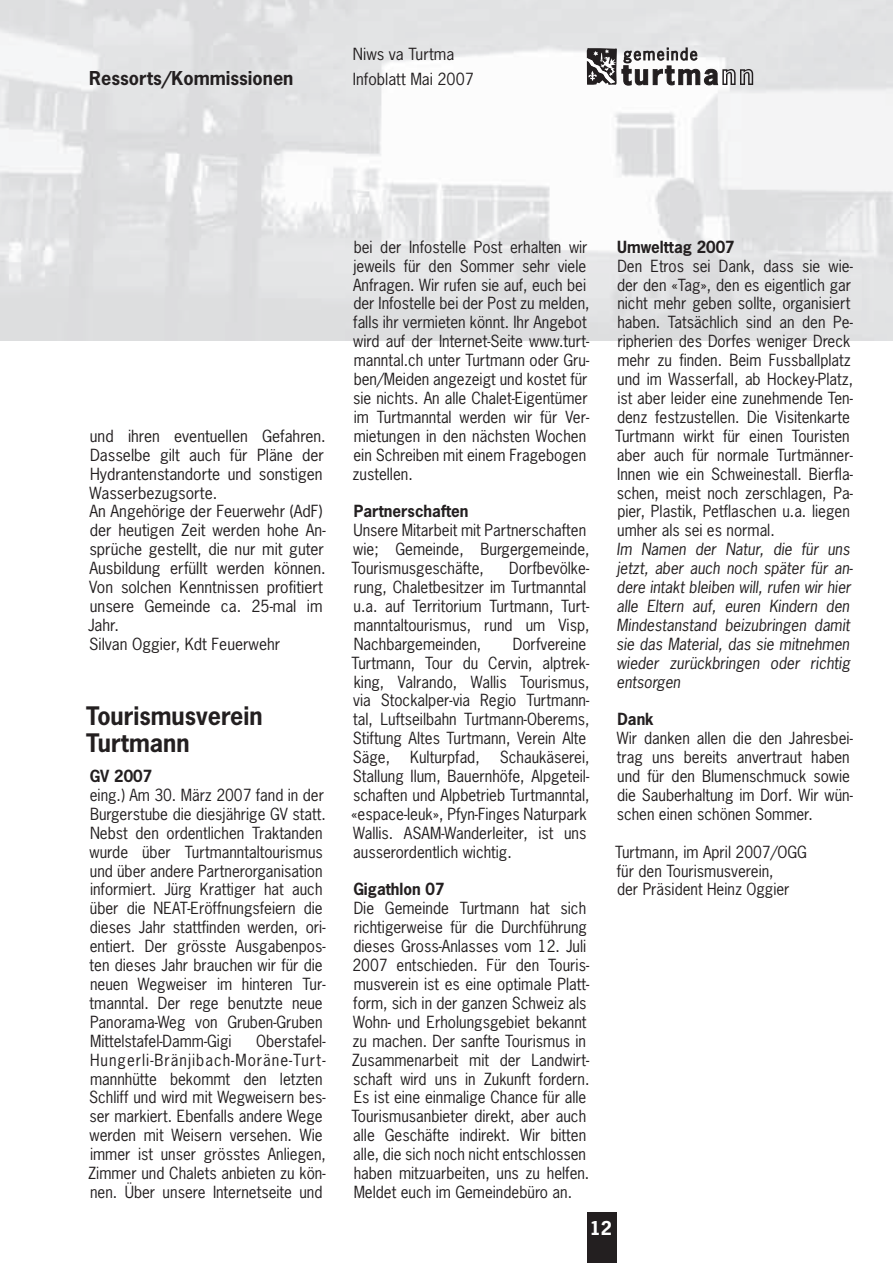
<style>
.page{position:relative;width:893px;height:1263px;background:#fff}
.page>*{position:absolute;margin:0;border:0;box-sizing:border-box;transform-origin:0 0}
.t1{font:700 24px/27px "News Gothic";color:#231f20}
.t2{font:700 18px "News Gothic";color:#231f20}
.t3{font:700 18px "News Gothic";color:#fff}
.t4{font:15.75px/18.9px "News Gothic";color:#231f20}
.t5{font:italic 15.75px/18.9px "News Gothic";color:#231f20}
.t6{font:700 15.75px "News Gothic";color:#231f20}
</style>
<div class="page">
<div style="left:587px;top:1212px;width:30px;height:51px;background:#231f20"></div>
<svg style="left:587px;top:47px;width:166px;height:39px"></svg>
<p class="t4" style="left:353px;top:44px;width:103px">Niws va Turtma</p>
<p class="t2" style="left:89px;top:67px;width:206px">Ressorts/Kommissionen</p>
<p class="t4" style="left:353px;top:70px;width:122px">Infoblatt Mai 2007</p>
<p class="t4" style="left:88px;top:426px;width:239px">und ihren eventuellen Gefahren.<br>Dasselbe gilt auch für Pläne der<br>Hydrantenstandorte und sonstigen<br>Wasserbezugsorte.<br>An Angehörige der Feuerwehr (AdF) der heutigen Zeit werden hohe An&shy;sprüche gestellt, die nur mit guter<br>Ausbildung erfüllt werden können.<br>Von solchen Kenntnissen profitiert unsere Gemeinde ca. 25-mal im<br>Jahr.<br>Silvan Oggier, Kdt Feuerwehr</p>
<h1 class="t1" style="left:86px;top:702px;width:178px">Tourismusverein<br>Turtmann</h1>
<p class="t6" style="left:90px;top:766px;width:64px">GV 2007</p>
<p class="t4" style="left:90px;top:785px;width:238px">eing.) Am 30. März 2007 fand in der Burgerstube die diesjährige GV statt.<br>Nebst den ordentlichen Traktanden wurde über Turtmanntaltourismus und über andere Partnerorganisation informiert. Jürg Krattiger hat auch über die NEAT-Eröffnungsfeiern die dieses Jahr stattfinden werden, ori&shy;entiert. Der grösste Ausgabenpos&shy;ten dieses Jahr brauchen wir für die neuen Wegweiser im hinteren Tur&shy;tmanntal. Der rege benutzte neue Panorama-Weg von Gruben-Gruben Mittelstafel-Damm-Gigi</p>
<p class="t4" style="left:88px;top:1031px;width:239px;text-indent:168px">Oberstafel-<br>Hungerli-Bränjibach-Moräne-Turt&shy;mannhütte bekommt den letzten<br>Schliff und wird mit Wegweisern bes&shy;ser markiert. Ebenfalls andere Wege werden mit Weisern versehen. Wie immer ist unser grösstes Anliegen,<br>Zimmer und Chalets anbieten zu kön&shy;nen. Über unsere Internetseite und</p>
<p class="t4" style="left:352px;top:237px;width:239px">bei der Infostelle Post erhalten wir jeweils für den Sommer sehr viele Anfragen. Wir rufen sie auf, euch bei der Infostelle bei der Post zu melden, falls ihr vermieten könnt. Ihr Angebot wird auf der Internet-Seite www.turt&shy;manntal.ch unter Turtmann oder Gru&shy;ben/Meiden angezeigt und kostet für sie nichts. An alle Chalet-Eigentümer im Turtmanntal werden wir für Ver&shy;mietungen in den nächsten Wochen ein Schreiben mit einem Fragebogen zustellen.</p>
<p class="t6" style="left:354px;top:501px;width:116px">Partnerschaften</p>
<p class="t4" style="left:351px;top:521px;width:240px">Unsere Mitarbeit mit Partnerschaften wie; Gemeinde, Burgergemeinde,<br>Tourismusgeschäfte,</p>
<p class="t4" style="left:354px;top:559px;width:237px;text-indent:156px">Dorfbevölke&shy;rung, Chaletbesitzer im Turtmanntal u.a. auf Territorium Turtmann, Turt&shy;manntaltourismus, rund um Visp,<br>Nachbargemeinden,</p>
<p class="t4" style="left:351px;top:634px;width:240px;text-indent:161px">Dorfvereine<br>Turtmann, Tour du Cervin, alptrek&shy;king, Valrando, Wallis Tourismus, via Stockalper-via Regio Turtmann&shy;tal, Luftseilbahn Turtmann-Oberems,<br>Stiftung Altes Turtmann, Verein Alte<br>Säge,</p>
<p class="t4" style="left:351px;top:748px;width:240px;text-indent:149px">Schaukäserei, Stallung Ilum, Bauernhöfe, Alpgeteil&shy;schaften und Alpbetrieb Turtmanntal, «espace-leuk», Pfyn-Finges Naturpark Wallis. ASAM-Wanderleiter, ist uns ausserordentlich wichtig.</p>
<p class="t6" style="left:353px;top:879px;width:93px">Gigathlon 07</p>
<p class="t4" style="left:351px;top:899px;width:240px">Die Gemeinde Turtmann hat sich richtigerweise für die Durchführung dieses Gross-Anlasses vom 12. Juli 2007 entschieden. Für den Touris&shy;musverein ist es eine optimale Platt&shy;form, sich in der ganzen Schweiz als Wohn- und Erholungsgebiet bekannt zu machen. Der sanfte Tourismus in Zusammenarbeit mit der Landwirt&shy;schaft wird uns in Zukunft fordern.<br>Es ist eine einmalige Chance für alle Tourismusanbieter direkt, aber auch alle Geschäfte indirekt. Wir bitten alle, die sich noch nicht entschlossen haben mitzuarbeiten, uns zu helfen.<br>Meldet euch im Gemeindebüro an.</p>
<p class="t4" style="left:410px;top:748px;width:71px">Kulturpfad,</p>
<p class="t6" style="left:617px;top:236px;width:119px">Umwelttag 2007</p>
<p class="t4" style="left:615px;top:256px;width:240px">Den Etros sei Dank, dass sie wie&shy;der den «Tag», den es eigentlich gar nicht mehr geben sollte, organisiert haben. Tatsächlich sind an den Pe&shy;ripherien des Dorfes weniger Dreck mehr zu finden. Beim Fussballplatz und im Wasserfall, ab Hockey-Platz, ist aber leider eine zunehmende Ten&shy;denz festzustellen. Die Visitenkarte Turtmann wirkt für einen Touristen aber auch für normale Turtmänner-Innen wie ein Schweinestall. Bierfla&shy;schen, meist noch zerschlagen, Pa&shy;pier, Plastik, Petflaschen u.a. liegen umher als sei es normal.</p>
<p class="t5" style="left:616px;top:540px;width:238px">Im Namen der Natur, die für uns jetzt, aber auch noch später für an&shy;dere intakt bleiben will, rufen wir hier alle Eltern auf, euren Kindern den<br>Mindestanstand beizubringen damit sie das Material, das sie mitnehmen wieder zurückbringen oder richtig entsorgen</p>
<p class="t6" style="left:617px;top:709px;width:38px">Dank</p>
<p class="t4" style="left:617px;top:729px;width:238px">Wir danken allen die den Jahresbei&shy;trag uns bereits anvertraut haben und für den Blumenschmuck sowie die Sauberhaltung im Dorf. Wir wün&shy;schen einen schönen Sommer.</p>
<p class="t4" style="left:615px;top:842px;width:193px">Turtmann, im April 2007/OGG für den Tourismusverein,<br>der Präsident Heinz Oggier</p>
<p class="t3" style="left:590px;top:1216px;width:24px">12</p>
</div>
